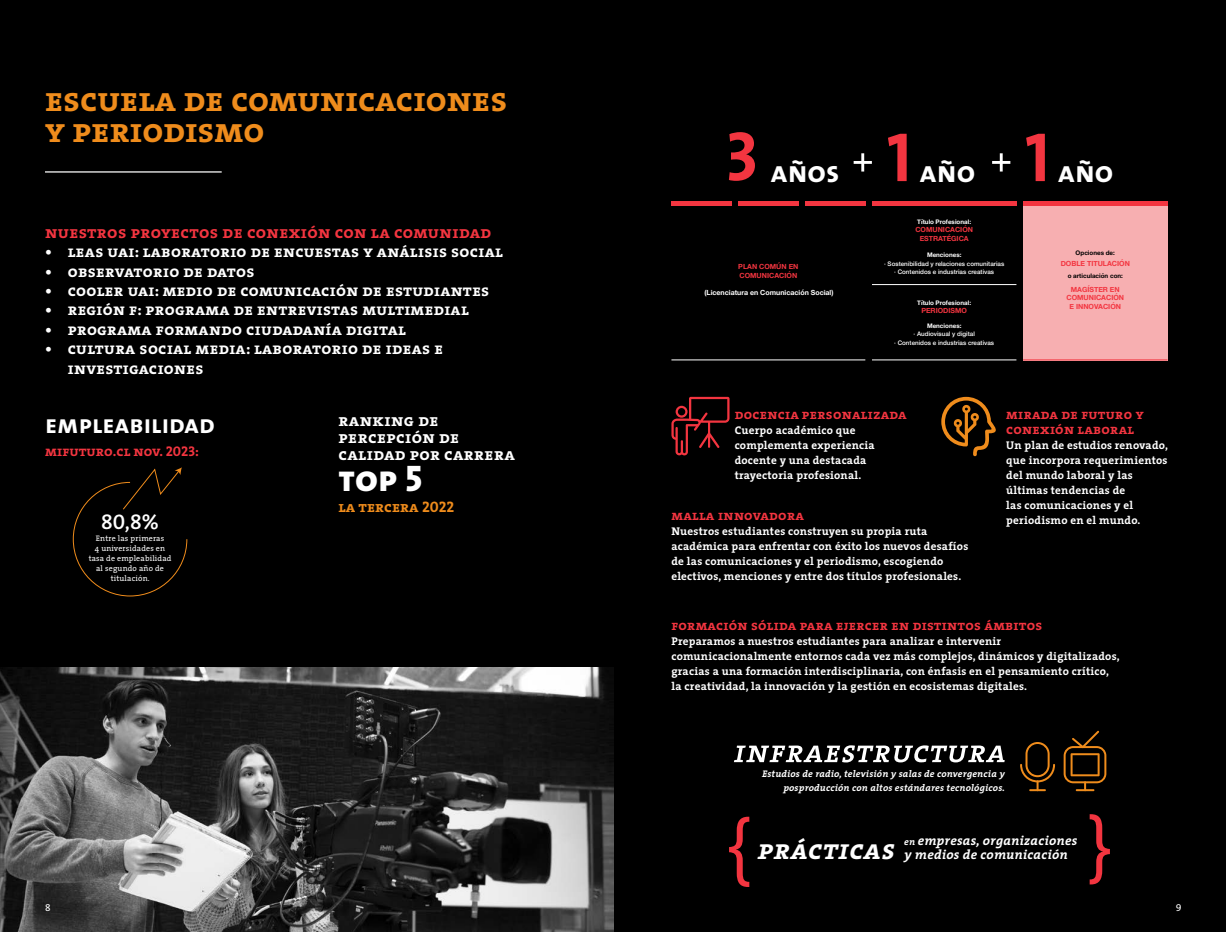
<style>
.page{position:relative;width:1226px;height:932px;background:#000}
.page>*{position:absolute;margin:0;border:0;box-sizing:border-box;transform-origin:0 0}
.t1{font:70.12px "The Sans Bold Caps";color:#f33540}
.t2{font:37.25px "The Sans Extra Bold Caps";color:#fff}
.t3{font:34.25px/31.5px "The Serif Bold Caps";color:#ef8c1c}
.t4{font:30.25px "The Sans Bold Caps";color:#fff}
.t5{font:28.12px "The Serif Bold Italic Caps";letter-spacing:.02em;color:#fff}
.t6{font:26.25px "The Sans Bold Caps";color:#fff}
.t7{font:21.25px "The Sans Semi Bold Caps";color:#fff}
.t8{font:16.88px "The Serif Bold Caps";letter-spacing:.02em;color:#f33540}
.t9{font:16.88px/16.9px "The Serif Bold Caps";letter-spacing:.02em;color:#fff}
.t10{font:16.25px/19.4px "The Serif Bold Caps";letter-spacing:.02em;color:#fff}
.t11{font:15.25px "The Serif Bold Caps";color:#ef8c1c}
.t12{font:14px "The Serif Bold Caps";color:#f33540}
.t13{font:13.75px/15px "The Serif Bold Caps";letter-spacing:.02em;color:#f33540}
.t14{font:italic 700 13.25px "The Serif";letter-spacing:.02em;color:#fff}
.t15{font:700 11.25px/15px "The Serif";letter-spacing:.02em;color:#fff}
.t16{font:10px "The Serif Regular Caps";color:#fff}
.t17{font:italic 700 9.62px/14.4px "The Serif";letter-spacing:.02em;color:#fff;text-align:right}
.t18{font:8px/10px "The Serif";letter-spacing:.02em;color:#fff;text-align:center}
.t19{font:700 7px/8.6px "Helvetica Neue";color:#f33540;text-align:center}
.t20{font:700 7px "Helvetica Neue";color:#fff}
.t21{font:500 6.25px "Helvetica Neue";color:#fff}
.t22{font:700 6.25px "Helvetica Neue";color:#fff}
.t23{font:700 6.25px "Helvetica Neue";color:#000}
.s1{font-size:9.62px}
</style>
<div class="page">
<img style="left:0;top:667px;width:613px;height:265px">
<hr style="left:45px;top:171px;width:177px;height:2px;background:#fff">
<svg style="left:854px;top:153px;width:18px;height:19px"></svg>
<svg style="left:992px;top:153px;width:18px;height:19px"></svg>
<svg style="left:729px;top:817px;width:20px;height:70px"></svg>
<svg style="left:1090px;top:814px;width:20px;height:70px"></svg>
<svg style="left:671px;top:397px;width:59px;height:58px"></svg>
<svg style="left:941px;top:397px;width:55px;height:60px"></svg>
<svg style="left:1020px;top:742px;width:35px;height:49px"></svg>
<svg style="left:1064px;top:731px;width:42px;height:60px"></svg>
<svg style="left:734px;top:745px;width:271px;height:17px"></svg>
<svg style="left:72px;top:467px;width:116px;height:130px"></svg>
<hr style="left:671px;top:201px;width:61px;height:4px;background:#f33540">
<hr style="left:738px;top:201px;width:60px;height:4px;background:#f33540">
<hr style="left:805px;top:201px;width:60px;height:4px;background:#f33540">
<hr style="left:872px;top:201px;width:144px;height:4px;background:#f33540">
<hr style="left:671px;top:360px;width:194px;height:1px;background:#fff">
<hr style="left:872px;top:284px;width:144px;height:1px;background:#fff">
<hr style="left:872px;top:360px;width:144px;height:1px;background:#fff">
<div style="left:1023px;top:205px;width:145px;height:155px;background:#f7afb1"></div>
<hr style="left:1023px;top:201px;width:145px;height:4px;background:#f33540">
<hr style="left:1023px;top:360px;width:145px;height:1px;background:#f33540">
<p class="t3" style="left:45px;top:83px;width:464px">escuela de comunicaciones y periodismo</p>
<p class="t8" style="left:45px;top:218px;width:448px">nuestros proyectos de conexión con la comunidad</p>
<p class="t10" style="left:45px;top:242px;width:459px">• leas uai: laboratorio de encuestas y análisis social</p>
<p class="t10" style="left:45px;top:261px;width:211px">• observatorio de datos</p>
<p class="t10" style="left:45px;top:280px;width:446px">• cooler uai: medio de comunicación de estudiantes</p>
<p class="t10" style="left:45px;top:300px;width:425px">• región f: programa de entrevistas multimedial</p>
<p class="t10" style="left:45px;top:319px;width:362px">• programa formando ciudadanía digital</p>
<p class="t10" style="left:68px;top:339px;width:377px;text-indent:-22px">• cultura social media: laboratorio de ideas e investigaciones</p>
<p class="t6" style="left:45px;top:403px;width:171px">empleabilidad</p>
<p class="t12" style="left:45px;top:439px;width:155px">mifuturo.cl nov. 2023:</p>
<p class="t7" style="left:101px;top:504px;width:59px">80,8%</p>
<p class="t18" style="left:89px;top:533px;width:84px">Entre las primeras<br>4 universidades en tasa de empleabilidad al segundo año de titulación.</p>
<p class="t9" style="left:339px;top:412px;width:178px">ranking de percepción de calidad por carrera</p>
<p class="t2" style="left:339px;top:447px;width:85px">top 5</p>
<p class="t11" style="left:339px;top:494px;width:117px">la tercera 2022</p>
<p class="t1" style="left:726px;top:98px;width:35px">3</p>
<p class="t4" style="left:770px;top:146px;width:70px">años</p>
<p class="t1" style="left:887px;top:99px;width:27px">1</p>
<p class="t4" style="left:920px;top:146px;width:57px">año</p>
<p class="t1" style="left:1025px;top:99px;width:27px">1</p>
<p class="t4" style="left:1058px;top:146px;width:57px">año</p>
<p class="t19" style="left:738px;top:263px;width:62px;text-align:left">PLAN COMÚN EN<br>COMUNICACIÓN</p>
<p class="t20" style="left:704px;top:287px;width:131px">(Licenciatura en Comunicación Social)</p>
<p class="t22" style="left:917px;top:217px;width:55px">Título Profesional:</p>
<p class="t22" style="left:927px;top:250px;width:36px">Menciones:</p>
<p class="t21" style="left:884px;top:258px;width:122px">· Sostenibilidad y relaciones comunitarias</p>
<p class="t21" style="left:894px;top:267px;width:101px">· Contenidos e industrias creativas</p>
<p class="t19" style="left:915px;top:225px;width:59px">COMUNICACIÓN<br>ESTRATÉGICA</p>
<p class="t22" style="left:917px;top:298px;width:55px">Título Profesional:</p>
<p class="t22" style="left:927px;top:321px;width:36px">Menciones:</p>
<p class="t21" style="left:914px;top:329px;width:63px">· Audiovisual y digital</p>
<p class="t21" style="left:894px;top:338px;width:101px">· Contenidos e industrias creativas</p>
<p class="t19" style="left:921px;top:306px;width:47px">PERIODISMO</p>
<p class="t23" style="left:1076px;top:247px;width:41px">Opciones de:</p>
<p class="t23" style="left:1068px;top:271px;width:57px">o articulación con:</p>
<p class="t19" style="left:1061px;top:259px;width:71px">DOBLE TITULACIÓN</p>
<p class="t19" style="left:1071px;top:285px;width:50px">MAGÍSTER EN</p>
<p class="t19" style="left:1067px;top:293px;width:59px">COMUNICACIÓN<br>E INNOVACIÓN</p>
<p class="t13" style="left:735px;top:406px;width:174px">docencia personalizada</p>
<p class="t15" style="left:735px;top:422px;width:142px">Cuerpo académico que complementa experiencia docente y una destacada trayectoria profesional.</p>
<p class="t13" style="left:671px;top:507px;width:134px">malla innovadora</p>
<p class="t15" style="left:671px;top:523px;width:298px">Nuestros estudiantes construyen su propia ruta académica para enfrentar con éxito los nuevos desafíos de las comunicaciones y el periodismo, escogiendo electivos, menciones y entre dos títulos profesionales.</p>
<p class="t13" style="left:1006px;top:406px;width:139px">mirada de futuro y conexión laboral</p>
<p class="t15" style="left:1006px;top:437px;width:163px">Un plan de estudios renovado, que incorpora requerimientos del mundo laboral y las últimas tendencias de<br>las comunicaciones y el periodismo en el mundo.</p>
<p class="t13" style="left:671px;top:618px;width:372px">formación sólida para ejercer en distintos ámbitos</p>
<p class="t15" style="left:671px;top:634px;width:450px">Preparamos a nuestros estudiantes para analizar e intervenir comunicacionalmente entornos cada vez más complejos, dinámicos y digitalizados, gracias a una formación interdisciplinaria, con énfasis en el pensamiento crítico, la creatividad, la innovación y la gestión en ecosistemas digitales.</p>
<p class="t17" style="left:762px;top:766px;width:244px">Estudios de radio, televisión y salas de convergencia y posproducción con altos estándares tecnológicos.</p>
<p class="t14" style="left:904px;top:829px;width:175px"><span class="s1">en</span> empresas, organizaciones</p>
<p class="t5" style="left:758px;top:826px;width:139px">prácticas</p>
<p class="t14" style="left:904px;top:844px;width:165px">y medios de comunicación</p>
<p class="t16" style="left:45px;top:899px;width:7px">8</p>
<p class="t16" style="left:1176px;top:899px;width:7px">9</p>
</div>
